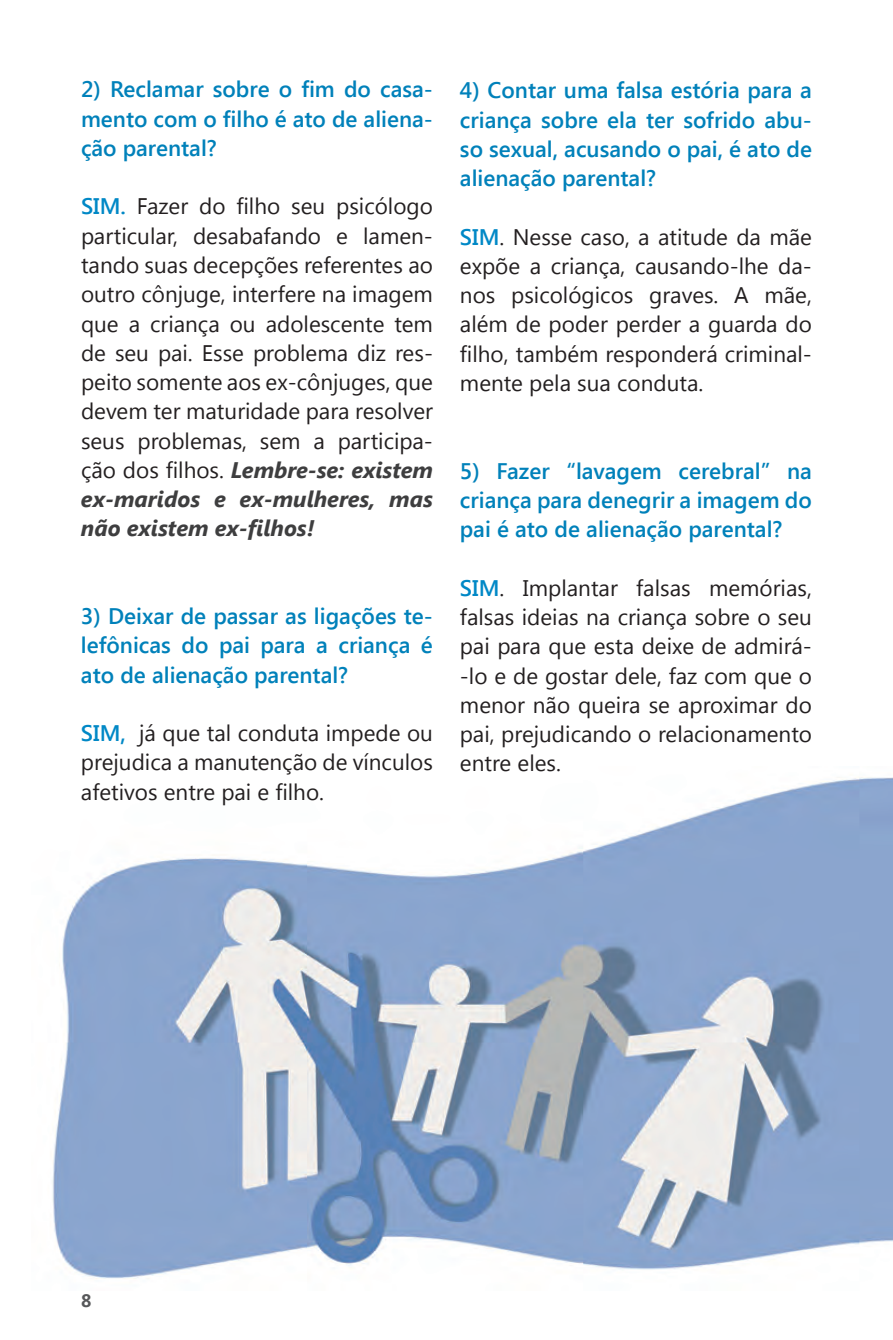
<style>
.page{position:relative;width:893px;height:1340px;background:#fff}
.page>*{position:absolute;margin:0;border:0;box-sizing:border-box;transform-origin:0 0}
.Parágrafo_da_Lista{font:22.5px/29.2px "Segoe UI";color:#231f20;text-align:justify}
.Parágrafo_da_Lista-2{font:600 22.5px/29.2px "Segoe UI";color:#0081ba;text-align:justify}
.t1{font:700 18px "Segoe UI";color:#57585a}
.s1{font-weight:600;color:#0088c6}
.s2{font-weight:700;font-style:italic;color:#3e3e3f}
</style>
<div class="page">
<img style="left:52px;top:777px;width:841px;height:502px">
<p class="Parágrafo_da_Lista-2" style="left:81px;top:74px;width:353px">2) Reclamar sobre o fim do casa&shy;mento com o filho é ato de aliena&shy;ção parental?</p>
<p class="Parágrafo_da_Lista" style="left:81px;top:191px;width:354px"><span class="s1">SIM.</span> Fazer do filho seu psicólogo particular, desabafando e lamen&shy;tando suas decepções referentes ao outro cônjuge, interfere na imagem que a criança ou adolescente tem de seu pai. Esse problema diz res&shy;peito somente aos ex-cônjuges, que devem ter maturidade para resolver seus problemas, sem a participa&shy;ção dos filhos. <span class="s2">Lembre-se: existem ex-maridos e ex-mulheres, mas não existem ex-filhos!</span></p>
<p class="Parágrafo_da_Lista-2" style="left:81px;top:600px;width:353px">3) Deixar de passar as ligações te&shy;lefônicas do pai para a criança é ato de alienação parental?</p>
<p class="Parágrafo_da_Lista" style="left:81px;top:717px;width:353px"><span class="s1">SIM,</span> já que tal conduta impede ou prejudica a manutenção de vínculos afetivos entre pai e filho.</p>
<p class="Parágrafo_da_Lista-2" style="left:460px;top:75px;width:354px">4) Contar uma falsa estória para a criança sobre ela ter sofrido abu&shy;so sexual, acusando o pai, é ato de alienação parental?</p>
<p class="Parágrafo_da_Lista" style="left:460px;top:221px;width:353px"><span class="s1">SIM</span>. Nesse caso, a atitude da mãe expõe a criança, causando-lhe da&shy;nos psicológicos graves. A mãe, além de poder perder a guarda do filho, também responderá criminal&shy;mente pela sua conduta.</p>
<p class="Parágrafo_da_Lista-2" style="left:460px;top:455px;width:353px">5) Fazer “lavagem cerebral” na criança para denegrir a imagem do pai é ato de alienação parental?</p>
<p class="Parágrafo_da_Lista" style="left:460px;top:572px;width:353px"><span class="s1">SIM</span>. Implantar falsas memórias, falsas ideias na criança sobre o seu pai para que esta deixe de admirá--lo e de gostar dele, faz com que o menor não queira se aproximar do pai, prejudicando o relacionamento entre eles.</p>
<p class="t1" style="left:81px;top:1287px;width:12px">8</p>
</div>
